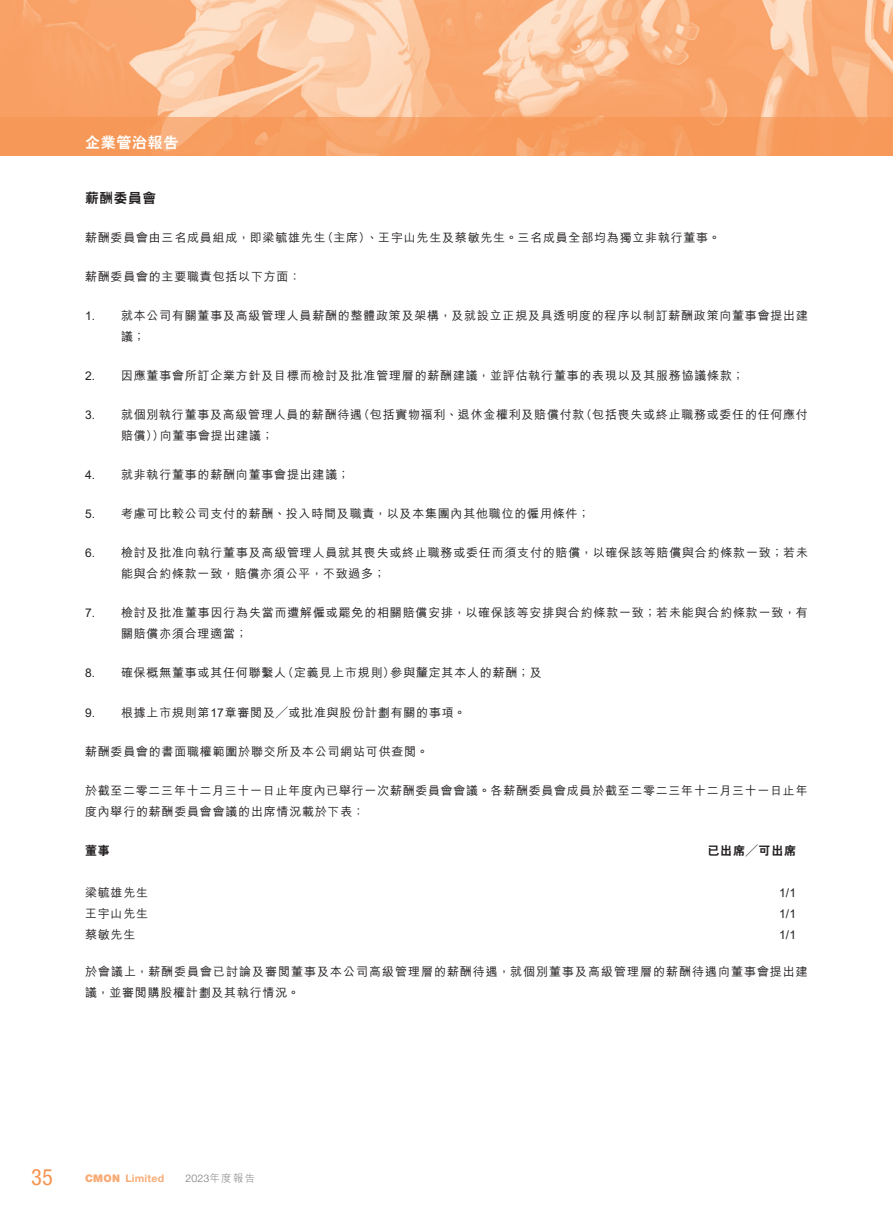
<style>
.page{position:relative;width:893px;height:1212px;background:#fff}
.page>*{position:absolute;margin:0;border:0;box-sizing:border-box;transform-origin:0 0}
.t1{font:condensed 22.5px "Helvetica Neue LT Std";color:#f6934f}
.t2{font:800 15px "C Hei 2 HK";letter-spacing:.045em;color:#fff}
._04___H2{font:800 13.5px "C Hei 2 HK";letter-spacing:.065em;color:#231f20}
._01_Body_Text{font:500 12px/21px "M Hei HK";letter-spacing:.065em;color:#231f20}
._01_Body_Text-2{font:12px "Arial";color:#231f20}
._15_Table_Stub{font:500 12px "M Hei HK";letter-spacing:.065em;color:#231f20}
._01_Body_Text-3{font:800 12px "C Hei 2 HK";letter-spacing:.065em;color:#231f20}
._15_Table_Stub-2{font:800 12px "C Hei 2 HK";color:#231f20}
.t3{font:300 10.5px "Helvetica Neue LT Std";color:#76787b}
.t4{font:700 10.5px "Helvetica Neue LT Std";letter-spacing:.025em;color:#f9ab75}
.t5{font:900 10.5px "Helvetica Neue LT Std";color:#f9ab75}
.s1{font-family:"Arial";font-weight:400}
.s2{font-family:"M Hei HK"}
</style>
<div class="page">
<img style="left:0;top:0;width:893px;height:117px">
<svg style="left:0;top:117px;width:893px;height:38px;background:#f69d5f"></svg>
<p class="t2" style="left:85px;top:133px;width:95px">企業管治報告</p>
<p class="_04___H2" style="left:85px;top:189px;width:72px">薪酬委員會</p>
<p class="_01_Body_Text" style="left:85px;top:227px;width:242px">薪酬委員會由三名成員組成，即梁毓雄先生</p>
<p class="_01_Body_Text" style="left:85px;top:266px;width:217px">薪酬委員會的主要職責包括以下方面：</p>
<p class="_01_Body_Text" style="left:121px;top:305px;width:688px">就本公司有關董事及高級管理人員薪酬的整體政策及架構，及就設立正規及具透明度的程序以制訂薪酬政策向董事會提出建</p>
<p class="_01_Body_Text" style="left:321px;top:227px;width:401px">（主席）、王宇山先生及蔡敏先生。三名成員全部均為獨立非執行董事。</p>
<p class="_01_Body_Text-2" style="left:85px;top:308px;width:12px">1.</p>
<p class="_01_Body_Text-2" style="left:85px;top:368px;width:12px">2.</p>
<p class="_01_Body_Text-2" style="left:85px;top:407px;width:12px">3.</p>
<p class="_01_Body_Text-2" style="left:85px;top:467px;width:12px">4.</p>
<p class="_01_Body_Text-2" style="left:85px;top:506px;width:12px">5.</p>
<p class="_01_Body_Text-2" style="left:85px;top:545px;width:12px">6.</p>
<p class="_01_Body_Text-2" style="left:85px;top:605px;width:12px">7.</p>
<p class="_01_Body_Text-2" style="left:85px;top:665px;width:12px">8.</p>
<p class="_01_Body_Text" style="left:121px;top:326px;width:26px">議;</p>
<p class="_01_Body_Text" style="left:121px;top:365px;width:625px">因應董事會所訂企業方針及目標而檢討及批准管理層的薪酬建議，並評估執行董事的表現以及其服務協議條款;</p>
<p class="_01_Body_Text" style="left:358px;top:404px;width:228px">（包括實物福利、退休金權利及賠償付款</p>
<p class="_01_Body_Text" style="left:580px;top:404px;width:229px">（包括喪失或終止職務或委任的任何應付</p>
<p class="_01_Body_Text" style="left:121px;top:404px;width:243px">就個別執行董事及高級管理人員的薪酬待遇</p>
<p class="_01_Body_Text" style="left:160px;top:425px;width:115px">向董事會提出建議;</p>
<p class="_01_Body_Text" style="left:121px;top:425px;width:45px">賠償））</p>
<p class="_01_Body_Text" style="left:121px;top:464px;width:230px">就非執行董事的薪酬向董事會提出建議;</p>
<p class="_01_Body_Text" style="left:121px;top:503px;width:470px">考慮可比較公司支付的薪酬、投入時間及職責，以及本集團內其他職位的僱用條件;</p>
<p class="_01_Body_Text" style="left:121px;top:542px;width:688px">檢討及批准向執行董事及高級管理人員就其喪失或終止職務或委任而須支付的賠償，以確保該等賠償與合約條款一致；若未</p>
<p class="_01_Body_Text" style="left:121px;top:563px;width:266px">能與合約條款一致，賠償亦須公平，不致過多;</p>
<p class="_01_Body_Text" style="left:121px;top:602px;width:688px">檢討及批准董事因行為失當而遭解僱或罷免的相關賠償安排，以確保該等安排與合約條款一致；若未能與合約條款一致，有</p>
<p class="_01_Body_Text" style="left:121px;top:623px;width:128px">關賠償亦須合理適當;</p>
<p class="_01_Body_Text" style="left:391px;top:662px;width:153px">參與釐定其本人的薪酬；及</p>
<p class="_01_Body_Text" style="left:282px;top:662px;width:114px">（定義見上市規則）</p>
<p class="_01_Body_Text" style="left:121px;top:662px;width:167px">確保概無董事或其任何聯繫人</p>
<p class="_01_Body_Text" style="left:121px;top:701px;width:346px">根據上市規則第<span class="s1">17</span>章審閱及╱或批准與股份計劃有關的事項。</p>
<p class="_01_Body_Text-2" style="left:85px;top:704px;width:12px">9.</p>
<p class="_01_Body_Text" style="left:85px;top:740px;width:345px">薪酬委員會的書面職權範圍於聯交所及本公司網站可供查閱。</p>
<p class="_01_Body_Text" style="left:85px;top:779px;width:724px">於截至二零二三年十二月三十一日止年度內已舉行一次薪酬委員會會議。各薪酬委員會成員於截至二零二三年十二月三十一日止年度內舉行的薪酬委員會會議的出席情況載於下表：</p>
<p class="_01_Body_Text-3" style="left:707px;top:842px;width:90px">已出席╱可出席</p>
<p class="_15_Table_Stub-2" style="left:85px;top:842px;width:26px">董事</p>
<p class="_15_Table_Stub" style="left:85px;top:883px;width:65px">梁毓雄先生</p>
<p class="_15_Table_Stub" style="left:85px;top:904px;width:65px">王宇山先生</p>
<p class="_01_Body_Text-2" style="left:779px;top:884px;width:19px">1/1</p>
<p class="_01_Body_Text-2" style="left:779px;top:905px;width:19px">1/1</p>
<p class="_15_Table_Stub" style="left:85px;top:925px;width:52px">蔡敏先生</p>
<p class="_01_Body_Text" style="left:85px;top:960px;width:724px">於會議上，薪酬委員會已討論及審閱董事及本公司高級管理層的薪酬待遇，就個別董事及高級管理層的薪酬待遇向董事會提出建議，並審閱購股權計劃及其執行情況。</p>
<p class="_01_Body_Text-2" style="left:779px;top:926px;width:19px">1/1</p>
<h1 class="t1" style="left:31px;top:1164px;width:23px">35</h1>
<p class="t5" style="left:85px;top:1172px;width:37px">CMON</p>
<p class="t4" style="left:125px;top:1172px;width:40px">Limited</p>
<p class="t3" style="left:186px;top:1172px;width:71px">2023<span class="s2">年度報告</span></p>
</div>
